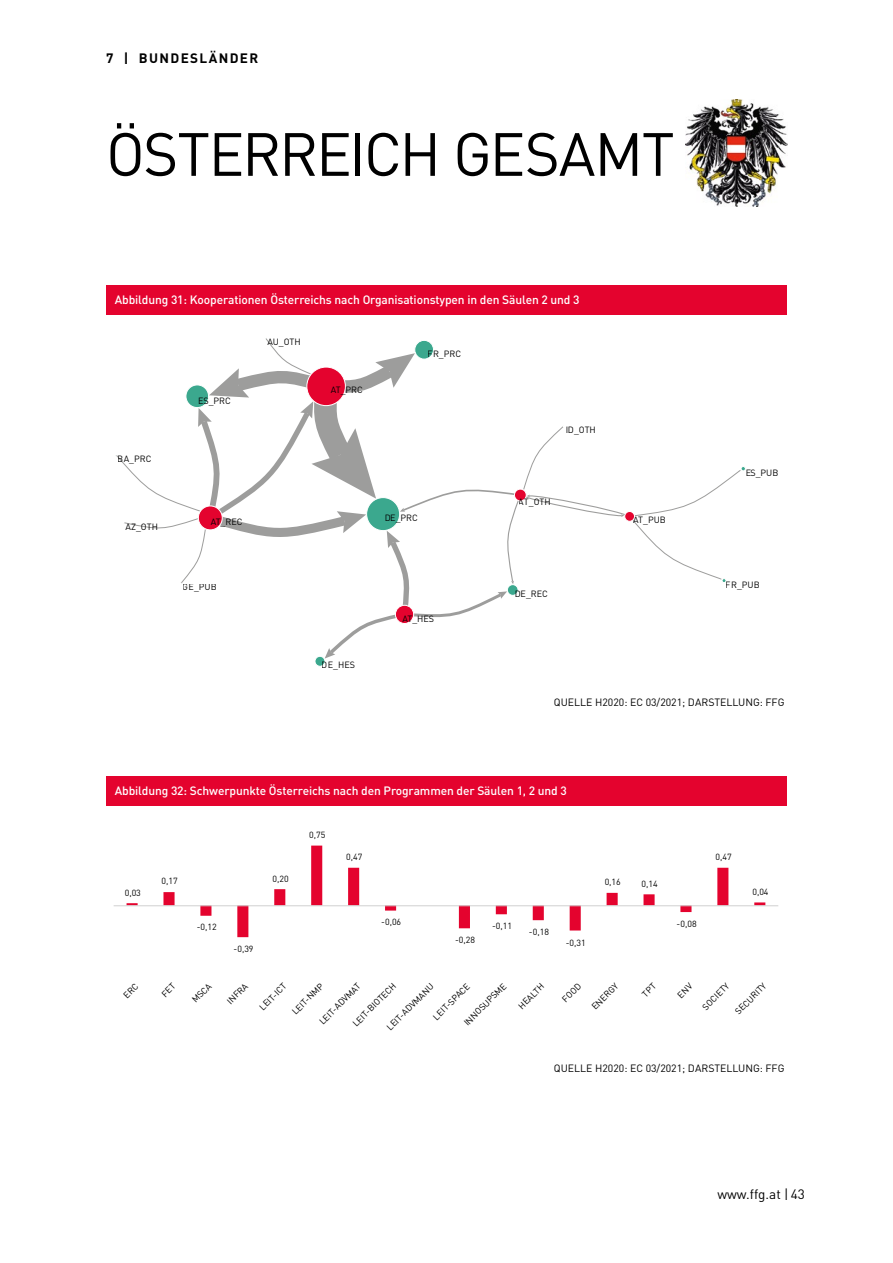
<style>
.page{position:relative;width:893px;height:1263px;background:#fff}
.page>*{position:absolute;margin:0;border:0;box-sizing:border-box;transform-origin:0 0}
.t1{font:60px "FFDIN Pro";letter-spacing:-.035em;color:#000}
.t2{font:700 13.5px "FFDIN Pro";letter-spacing:.1em;color:#000}
.t3{font:13.5px "FFDIN Pro";color:#000}
.Diagrammkopfzeile{font:500 12px "FFDIN Pro";letter-spacing:-.01em;color:#fff}
.Kasten_Quellenangebe{font:10.5px "FFDIN Pro";color:#000}
.t4{font:9px "FFDIN Pro";color:#000}
.t5{font:8.85px "FFDIN Pro";color:#000}
</style>
<div class="page">
<div style="left:106px;top:285px;width:681px;height:29px;background:#e4032e"></div>
<div style="left:106px;top:776px;width:681px;height:29px;background:#e4032e"></div>
<img style="left:685px;top:99px;width:102px;height:108px">
<div style="left:315px;top:656px;width:10px;height:10px;background:#3ba88e;border-radius:50%"></div>
<div style="left:315px;top:656px;width:10px;height:10px;border:1px solid #fff;border-radius:50%"></div>
<svg style="left:115px;top:338px;width:630px;height:320px"></svg>
<svg style="left:127px;top:845px;width:638px;height:92px"></svg>
<hr style="left:114px;top:905px;width:664px;height:1px;background:#d0d0d0">
<h2 class="t2" style="left:106px;top:47px;width:153px">7 | BUNDESLÄNDER</h2>
<h1 class="t1" style="left:106px;top:107px;width:570px">ÖSTERREICH GESAMT</h1>
<p class="Diagrammkopfzeile" style="left:115px;top:290px;width:466px">Abbildung 31: Kooperationen Österreichs nach Organisationstypen in den Säulen 2 und 3</p>
<p class="t4" style="left:118px;top:451px;width:35px">BA_PRC</p>
<p class="t4" style="left:126px;top:519px;width:34px">AZ_OTH</p>
<p class="t4" style="left:198px;top:394px;width:34px">ES_PRC</p>
<p class="t4" style="left:267px;top:334px;width:35px">AU_OTH</p>
<p class="t4" style="left:331px;top:383px;width:34px">AT_PRC</p>
<p class="t4" style="left:428px;top:346px;width:35px">FR_PRC</p>
<p class="t4" style="left:565px;top:423px;width:32px">ID_OTH</p>
<p class="t4" style="left:519px;top:494px;width:33px">AT_OTH</p>
<p class="t4" style="left:384px;top:511px;width:35px">DE_PRC</p>
<p class="t4" style="left:211px;top:514px;width:33px">AT_REC</p>
<p class="t4" style="left:633px;top:513px;width:34px">AT_PUB</p>
<p class="t4" style="left:745px;top:465px;width:35px">ES_PUB</p>
<p class="t4" style="left:183px;top:580px;width:35px">GE_PUB</p>
<p class="t4" style="left:726px;top:577px;width:35px">FR_PUB</p>
<p class="t4" style="left:515px;top:587px;width:35px">DE_REC</p>
<p class="t4" style="left:322px;top:658px;width:35px">DE_HES</p>
<p class="t4" style="left:402px;top:611px;width:33px">AT_HES</p>
<p class="Kasten_Quellenangebe" style="left:554px;top:694px;width:232px">QUELLE H2020: EC 03/2021; DARSTELLUNG: FFG</p>
<p class="Diagrammkopfzeile" style="left:115px;top:781px;width:454px">Abbildung 32: Schwerpunkte Österreichs nach den Programmen der Säulen 1, 2 und 3</p>
<p class="t5" style="left:125px;top:886px;width:18px">0,03</p>
<p class="t5" style="left:162px;top:874px;width:18px">0,17</p>
<p class="t5" style="left:197px;top:919px;width:21px">-0,12</p>
<p class="t5" style="left:234px;top:942px;width:21px">-0,39</p>
<p class="t5" style="left:272px;top:871px;width:18px">0,20</p>
<p class="t5" style="left:309px;top:828px;width:18px">0,75</p>
<p class="t5" style="left:346px;top:850px;width:18px">0,47</p>
<p class="t5" style="left:381px;top:915px;width:21px">-0,06</p>
<p class="t5" style="left:455px;top:933px;width:21px">-0,28</p>
<p class="t5" style="left:492px;top:919px;width:21px">-0,11</p>
<p class="t5" style="left:529px;top:925px;width:21px">-0,18</p>
<p class="t5" style="left:566px;top:935px;width:21px">-0,31</p>
<p class="t5" style="left:605px;top:875px;width:18px">0,16</p>
<p class="t5" style="left:642px;top:877px;width:18px">0,14</p>
<p class="t5" style="left:677px;top:917px;width:21px">-0,08</p>
<p class="t5" style="left:715px;top:850px;width:18px">0,47</p>
<p class="t5" style="left:752px;top:884px;width:18px">0,04</p>
<p class="t5" style="left:383px;top:1024px;width:64px;rotate:-45deg">LEIT-ADVMANU</p>
<p class="t5" style="left:460px;top:1019px;width:57px;rotate:-45deg">INNOSUPSME</p>
<p class="t5" style="left:515px;top:1002px;width:34px;rotate:-45deg">HEALTH</p>
<p class="t5" style="left:559px;top:995px;width:24px;rotate:-45deg">FOOD</p>
<p class="t5" style="left:588px;top:1003px;width:35px;rotate:-45deg">ENERGY</p>
<p class="t5" style="left:699px;top:1003px;width:35px;rotate:-45deg">SOCIETY</p>
<p class="t5" style="left:732px;top:1008px;width:41px;rotate:-45deg">SECURITY</p>
<p class="t5" style="left:189px;top:996px;width:25px;rotate:-45deg">MSCA</p>
<p class="t5" style="left:224px;top:997px;width:27px;rotate:-45deg">INFRA</p>
<p class="t5" style="left:256px;top:1004px;width:35px;rotate:-45deg">LEIT-ICT</p>
<p class="t5" style="left:289px;top:1008px;width:42px;rotate:-45deg">LEIT-NMP</p>
<p class="t5" style="left:316px;top:1018px;width:56px;rotate:-45deg">LEIT-ADVMAT</p>
<p class="t5" style="left:349px;top:1020px;width:59px;rotate:-45deg">LEIT-BIOTECH</p>
<p class="t5" style="left:430px;top:1013px;width:49px;rotate:-45deg">LEIT-SPACE</p>
<p class="Kasten_Quellenangebe" style="left:554px;top:1060px;width:232px">QUELLE H2020: EC 03/2021; DARSTELLUNG: FFG</p>
<h2 class="t3" style="left:717px;top:1183px;width:89px">www.ffg.at | 43</h2>
</div>
